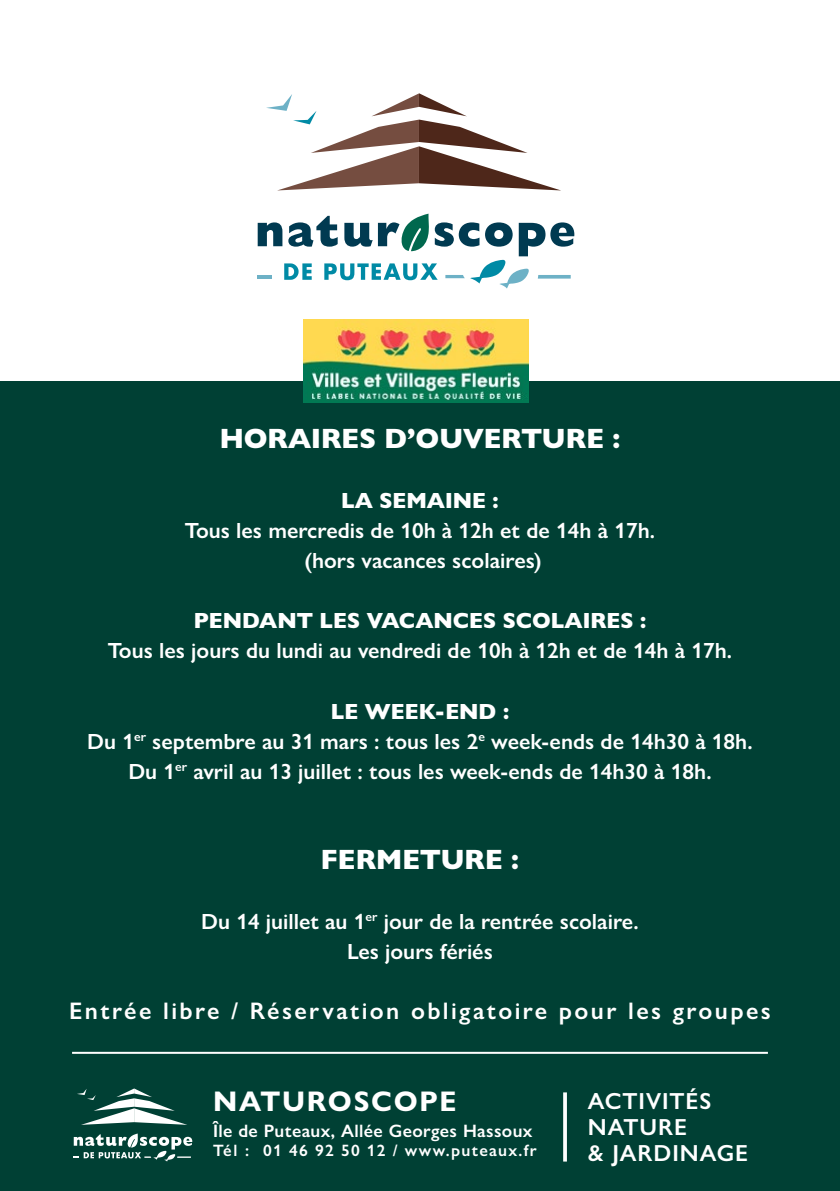
<style>
.page{position:relative;width:840px;height:1191px;background:#fff}
.page>*{position:absolute;margin:0;border:0;box-sizing:border-box;transform-origin:0 0}
.t1{font:700 28.4px "Gill Sans Nova";letter-spacing:.06em;color:#fff}
.t2{font:800 28px "Gill Sans Nova";color:#fff}
.t3{font:600 24px "Gill Sans Nova";letter-spacing:.1em;color:#fff}
.t4{font:600 23.4px/26px "Gill Sans Nova";letter-spacing:.04em;color:#fff}
.t5{font:600 22px/30px "Gill Sans Nova";color:#fff;text-align:center}
.t6{font:800 22px "Gill Sans Nova";color:#fff}
.t7{font:600 18px "Gill Sans Nova";letter-spacing:.02em;color:#fff}
.t8{font:600 16.4px "Gill Sans Nova";letter-spacing:.075em;color:#fff}
.s1{font-weight:800}
</style>
<div class="page">
<div style="left:0;top:382px;width:839px;height:809px;background:#004034"></div>
<hr style="left:72px;top:1051px;width:695px;height:2px;background:#fff">
<svg style="left:266px;top:93px;width:294px;height:97px"></svg>
<svg style="left:257px;top:214px;width:317px;height:74px"></svg>
<hr style="left:563px;top:1092px;width:3px;height:69px;background:#fff">
<svg style="left:77px;top:1088px;width:108px;height:36px"></svg>
<svg style="left:73px;top:1133px;width:119px;height:28px"></svg>
<img style="left:303px;top:320px;width:225px;height:82px">
<p class="t2" style="left:219px;top:421px;width:402px">HORAIRES D’OUVERTURE :</p>
<p class="t6" style="left:341px;top:487px;width:159px">LA SEMAINE :</p>
<p class="t5" style="left:185px;top:516px;width:471px">Tous les mercredis de 10h à 12h et de 14h à 17h. (hors vacances scolaires)</p>
<p class="t6" style="left:193px;top:607px;width:454px">PENDANT LES VACANCES SCOLAIRES :</p>
<p class="t5" style="left:108px;top:636px;width:625px">Tous les jours du lundi au vendredi de 10h à 12h et de 14h à 17h.</p>
<p class="t5" style="left:87px;top:696px;width:666px"><span class="s1">LE WEEK-END :<br></span>Du 1<sup>er</sup> septembre au 31 mars : tous les 2<sup>e</sup> week-ends de 14h30 à 18h.<br>Du 1<sup>er</sup> avril au 13 juillet : tous les week-ends de 14h30 à 18h.</p>
<p class="t2" style="left:321px;top:841px;width:200px">FERMETURE :</p>
<p class="t5" style="left:201px;top:906px;width:439px">Du 14 juillet au 1<sup>er</sup> jour de la rentrée scolaire.<br>Les jours fériés</p>
<p class="t3" style="left:69px;top:995px;width:703px">Entrée libre / Réservation obligatoire pour les groupes</p>
<p class="t1" style="left:213px;top:1083px;width:245px">NATUROSCOPE</p>
<p class="t7" style="left:213px;top:1120px;width:321px">Île de Puteaux, Allée Georges Hassoux</p>
<p class="t8" style="left:213px;top:1140px;width:325px">Tél : 01 46 92 50 12 / www.puteaux.fr</p>
<p class="t4" style="left:587px;top:1088px;width:162px">ACTIVITÉS<br>NATURE<br>&amp; JARDINAGE</p>
</div>
